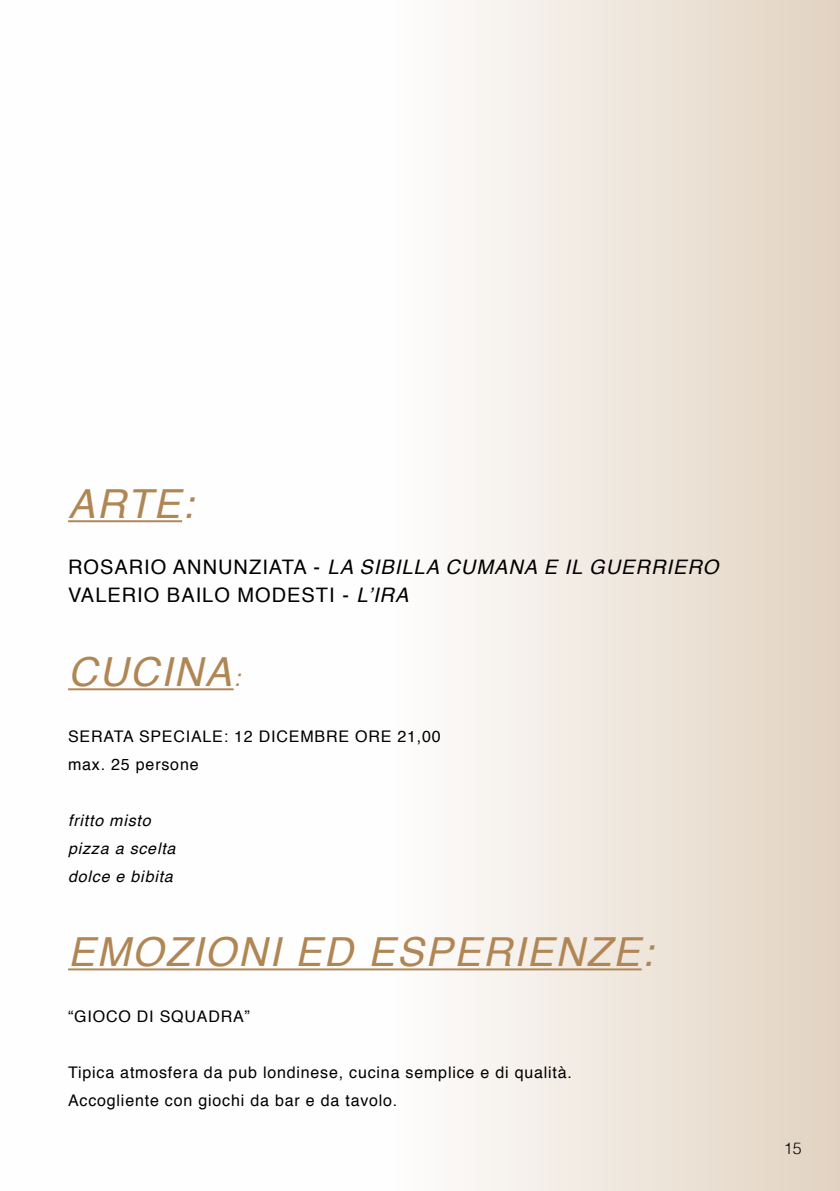
<style>
.page{position:relative;width:840px;height:1191px;background:#fff}
.page>*{position:absolute;margin:0;border:0;box-sizing:border-box;transform-origin:0 0}
.t1{font:italic 40px "Helvetica";letter-spacing:.05em;color:#b08655}
.t2{font:20px/28px "Helvetica";letter-spacing:.05em;color:#000}
.t3{font:16px/28px "Helvetica";letter-spacing:.05em;color:#000}
.t4{font:italic 16px/28px "Helvetica";letter-spacing:.05em;color:#000}
.t5{font:300 16px "Helvetica";color:#000}
.s1{font-style:italic}
.s2{font-size:24px}
</style>
<div class="page">
<div style="left:1px;top:0;width:838px;height:1191px;background:linear-gradient(to right,#fff,#e8dcce)"></div>
<hr style="left:68px;top:520px;width:114px;height:2px;background:#b08655">
<hr style="left:68px;top:688px;width:165px;height:2px;background:#b08655">
<hr style="left:68px;top:968px;width:573px;height:2px;background:#b08655">
<h1 class="t1" style="left:68px;top:473px;width:127px">ARTE:</h1>
<p class="t2" style="left:68px;top:554px;width:651px">ROSARIO ANNUNZIATA - <span class="s1">LA SIBILLA CUMANA E IL GUERRIERO<br></span>VALERIO BAILO MODESTI - <span class="s1">L’IRA</span></p>
<h1 class="t1" style="left:68px;top:641px;width:174px">CUCINA<span class="s2">:</span></h1>
<p class="t3" style="left:68px;top:723px;width:374px">SERATA SPECIALE: 12 DICEMBRE ORE 21,00 max. 25 persone</p>
<p class="t4" style="left:68px;top:807px;width:109px">fritto misto pizza a scelta dolce e bibita</p>
<h1 class="t1" style="left:68px;top:921px;width:586px">EMOZIONI ED ESPERIENZE:</h1>
<p class="t3" style="left:68px;top:1003px;width:183px">“GIOCO DI SQUADRA”</p>
<p class="t3" style="left:68px;top:1059px;width:505px">Tipica atmosfera da pub londinese, cucina semplice e di qualità.<br>Accogliente con giochi da bar e da tavolo.</p>
<p class="t5" style="left:783px;top:1134px;width:19px">15</p>
</div>
